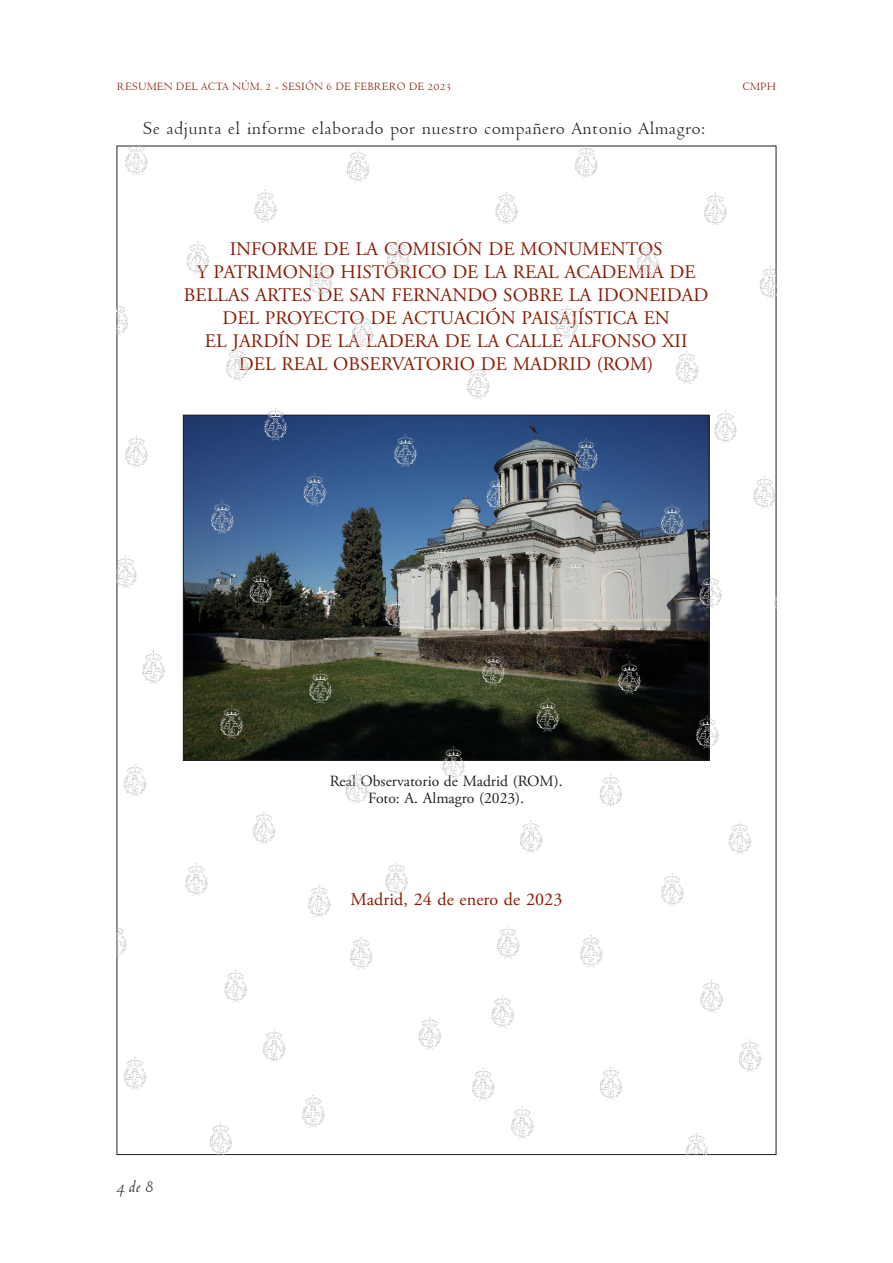
<style>
.page{position:relative;width:893px;height:1263px;background:#fff}
.page>*{position:absolute;margin:0;border:0;box-sizing:border-box;transform-origin:0 0}
.t1{font:19.5px "Venetian 301 BT";letter-spacing:.01em;color:#231f20}
.t2{font:19.2px/23px "Adobe Garamond Pro";color:#891a02;text-align:center}
.t3{font:18px "Adobe Garamond Pro";letter-spacing:.005em;color:#891a02}
.t4{font:italic 18px "Venetian 301 BT";color:#231f20}
.t5{font:15.6px/16.8px "Adobe Garamond Pro";color:#231f20;text-align:center}
.t6{font:12px "Venetian 301 BT";color:#891a02}
</style>
<div class="page">
<img style="left:117px;top:146px;width:659px;height:1008px">
<p class="t6" style="left:117px;top:80px;width:336px">RESUMEN DEL ACTA NÚM. 2 - SESIÓN 6 DE FEBRERO DE 2023</p>
<p class="t6" style="left:742px;top:80px;width:35px">CMPH</p>
<p class="t1" style="left:142px;top:117px;width:565px">Se adjunta el informe elaborado por nuestro compañero Antonio Almagro:</p>
<p class="t2" style="left:184px;top:238px;width:526px">INFORME DE LA COMISIÓN DE MONUMENTOS<br>Y PATRIMONIO HISTÓRICO DE LA REAL ACADEMIA DE BELLAS ARTES DE SAN FERNANDO SOBRE LA IDONEIDAD DEL PROYECTO DE ACTUACIÓN PAISAJÍSTICA EN<br>EL JARDÍN DE LA LADERA DE LA CALLE ALFONSO XII<br>DEL REAL OBSERVATORIO DE MADRID (ROM)</p>
<p class="t5" style="left:330px;top:774px;width:234px">Real Observatorio de Madrid (ROM).<br>Foto: A. Almagro (2023).</p>
<p class="t4" style="left:117px;top:1177px;width:38px">4 de 8</p>
<p class="t3" style="left:350px;top:888px;width:213px">Madrid, 24 de enero de 2023</p>
</div>
